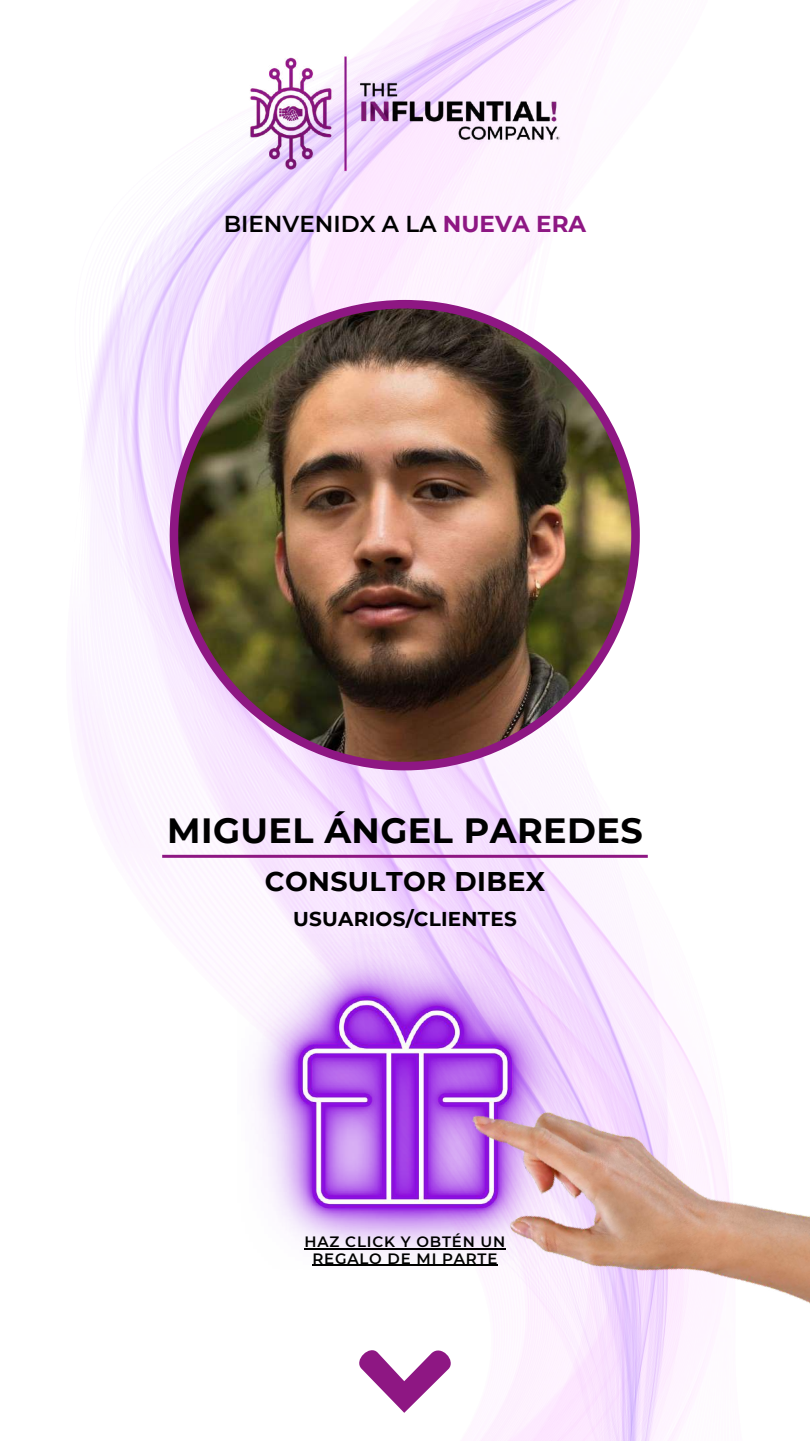
<style>
.page{position:relative;width:810px;height:1441px;background:#fff}
.page>*{position:absolute;margin:0;border:0;box-sizing:border-box;transform-origin:0 0}
.t1{font:700 35px "Montserrat";letter-spacing:.015em;color:#000}
.t2{font:700 27px "Montserrat";letter-spacing:.015em;color:#000}
.t3{font:600 23px "Montserrat";color:#000}
.t4{font:700 20px "Montserrat";letter-spacing:.015em;color:#000}
.t5{font:600 15px/16.5px "Montserrat";letter-spacing:.055em;color:#000;text-align:center}
.s1{font-weight:700;color:#8e1783}
</style>
<div class="page">
<img style="left:71px;top:0;width:610px;height:1440px">
<img style="left:237px;top:934px;width:336px;height:335px">
<img style="left:457px;top:950px;width:353px;height:479px">
<svg style="left:353px;top:1343px;width:104px;height:69px"></svg>
<img style="left:170px;top:300px;width:470px;height:470px">
<img style="left:219px;top:0;width:372px;height:253px">
<hr style="left:162px;top:854px;width:486px;height:3px;background:#8e1783">
<hr style="left:305px;top:1247px;width:201px;height:2px;background:#000">
<hr style="left:312px;top:1264px;width:186px;height:1px;background:#000">
<h3 class="t3" style="left:224px;top:210px;width:364px">BIENVENIDX A LA <span class="s1">NUEVA ERA</span></h3>
<h1 class="t1" style="left:167px;top:808px;width:477px">MIGUEL ÁNGEL PAREDES</h1>
<h2 class="t2" style="left:265px;top:865px;width:282px">CONSULTOR DIBEX</h2>
<h3 class="t4" style="left:293px;top:906px;width:225px">USUARIOS/CLIENTES</h3>
<p class="t5" style="left:305px;top:1233px;width:202px">HAZ CLICK Y OBTÉN UN<br>REGALO DE MI PARTE</p>
</div>
